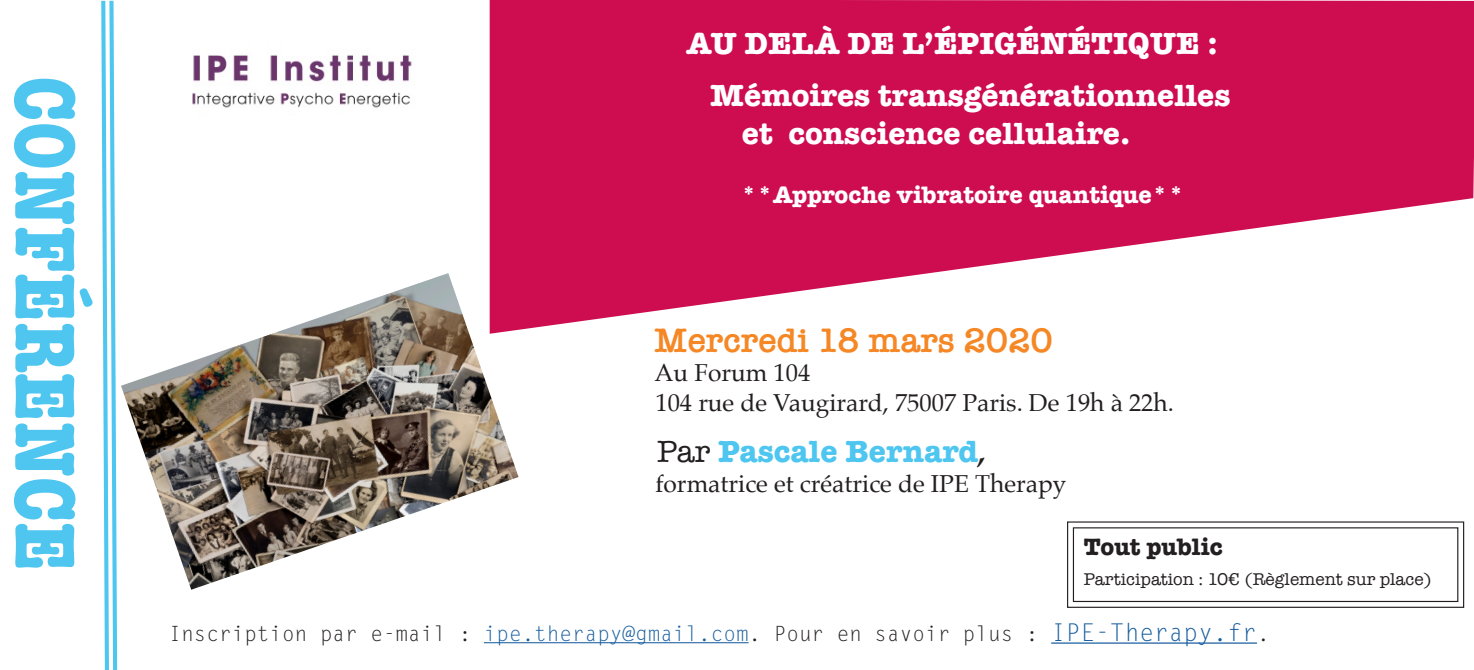
<style>
.page{position:relative;width:1474px;height:670px;background:#fff}
.page>*{position:absolute;margin:0;border:0;box-sizing:border-box;transform-origin:0 0}
.t1{font:700 condensed 87.5px "American Typewriter";color:#4ec6f0}
.t2{font:600 35px "American Typewriter";color:#f58725}
.t3{font:700 31.5px "American Typewriter";color:#fff}
.t4{font:700 31.5px "American Typewriter";color:#4ec6f0}
.t5{font:24.5px "Palatino";color:#231f20}
.t6{font:700 24.5px "American Typewriter";color:#fff}
.t7{font:700 24.5px "American Typewriter";color:#231f20}
.t8{font:21px "Letter Gothic Std";color:#231f20}
.t9{font:17.5px "American Typewriter";color:#231f20}
.s1{font-weight:400;color:#231f20}
.s2{font-family:"Palatino";font-style:italic;color:#231f20}
.s3{color:#175d9e}
.s4{font-size:24.5px;color:#175d9e}
</style>
<div class="page">
<svg style="left:101px;top:0;width:17px;height:670px"></svg>
<img style="left:192px;top:55px;width:220px;height:53px">
<svg style="left:489px;top:0;width:984px;height:330px;fill:#ce0c50"></svg>
<img style="left:121px;top:273px;width:397px;height:316px">
<svg style="left:1067px;top:521px;width:397px;height:87px"></svg>
<div style="left:1072px;top:527px;width:386px;height:75px;border:1px solid #231f20"></div>
<hr style="left:484px;top:642px;width:264px;height:1px;background:#175d9e">
<hr style="left:1051px;top:642px;width:205px;height:1px;background:#175d9e">
<p class="t1" style="left:115px;top:76px;width:497px;rotate:90deg">CONFÉRENCE</p>
<p class="t3" style="left:686px;top:17px;width:532px">AU DELÀ DE L’ÉPIGÉNÉTIQUE :</p>
<p class="t3" style="left:710px;top:68px;width:522px">Mémoires transgénérationnelles</p>
<p class="t3" style="left:741px;top:106px;width:390px">et conscience cellulaire.</p>
<p class="t6" style="left:741px;top:173px;width:444px">**Approche vibratoire quantique**</p>
<p class="t2" style="left:654px;top:313px;width:400px">Mercredi 18 mars 2020</p>
<p class="t5" style="left:654px;top:352px;width:157px">Au Forum 104</p>
<p class="t5" style="left:655px;top:382px;width:520px">104 rue de Vaugirard, 75007 Paris. De 19h à 22h.</p>
<p class="t4" style="left:657px;top:424px;width:331px"><span class="s1">Par</span> Pascale Bernard<span class="s2">,</span></p>
<p class="t5" style="left:655px;top:463px;width:412px">formatrice et créatrice de IPE Therapy</p>
<p class="t7" style="left:1083px;top:526px;width:140px">Tout public</p>
<p class="t9" style="left:1083px;top:565px;width:349px">Participation : 10€ (Règlement sur place)</p>
<p class="t8" style="left:169px;top:621px;width:1102px">Inscription par e-mail : <span class="s3">ipe.therapy@gmail.com</span>. Pour en savoir plus : <span class="s4">IPE-Therapy.fr</span>.</p>
</div>
